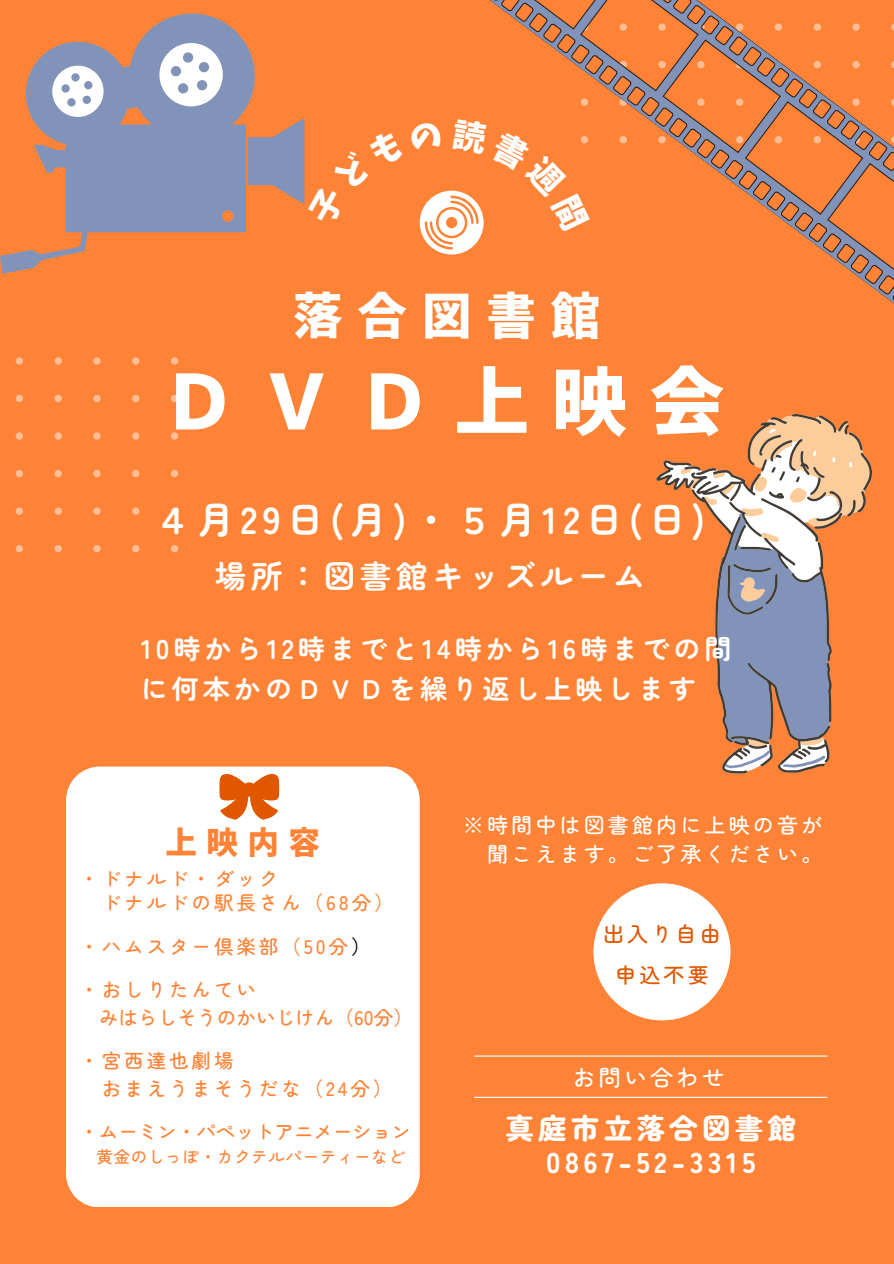
<style>
.page{position:relative;width:894px;height:1264px;background:#fff}
.page>*{position:absolute;margin:0;border:0;box-sizing:border-box;transform-origin:0 0}
.t1{font:75px "Keifont";letter-spacing:.3em;color:#fff}
.t2{font:49.5px "Keifont";letter-spacing:.3em;color:#fff}
.t3{font:700 37.5px "Zen Maru Gothic";letter-spacing:.15em;color:#fff}
.t4{font:700 31.5px "Zen Maru Gothic";letter-spacing:.15em;color:#fff}
.t5{font:31.5px "Keifont";color:#ff8336}
.t6{font:900 28.5px/33.8px "Zen Maru Gothic";letter-spacing:.15em;color:#fff;text-align:center}
.t7{font:700 27px/40.5px "Zen Maru Gothic";letter-spacing:.15em;color:#fff}
.t8{font:500 22.5px "Zen Maru Gothic";letter-spacing:.15em;color:#fff}
.t9{font:500 21px "Zen Maru Gothic";letter-spacing:.15em;color:#fff}
.t10{font:500 21px "Zen Maru Gothic";letter-spacing:.15em;color:#e15700}
.t11{font:500 19.5px "Zen Maru Gothic";letter-spacing:.15em;color:#ff8336}
.t12{font:500 19.5px "Zen Maru Gothic";letter-spacing:.005em;color:#ff8336}
.t13{font:500 19.5px "Zen Maru Gothic";color:#ff8336}
.t14{font:500 16.5px "Zen Maru Gothic";letter-spacing:.04em;color:#ff8336}
.s1{color:#000}
</style>
<div class="page">
<div style="left:0;top:0;width:893px;height:1263px;background:#ff8336"></div>
<svg style="left:15px;top:357px;width:163px;height:195px"></svg>
<div style="left:66px;top:766px;width:353px;height:441px;background:#fff"></div>
<svg style="left:656px;top:414px;width:215px;height:359px"></svg>
<hr style="left:474px;top:1055px;width:352px;height:1px;background:#fff">
<hr style="left:474px;top:1096px;width:352px;height:1px;background:#fff">
<svg style="left:218px;top:773px;width:63px;height:46px;background:#ea8a4e"></svg>
<svg style="left:0;top:13px;width:248px;height:261px;fill:#8193b8"></svg>
<svg style="left:159px;top:43px;width:64px;height:63px;background:#d6dce8"></svg>
<svg style="left:52px;top:66px;width:51px;height:51px;background:#d7dde8"></svg>
<svg style="left:828px;top:254px;width:65px;height:49px"></svg>
<div style="left:593px;top:883px;width:137px;height:137px;background:#fff;border-radius:50%"></div>
<svg style="left:248px;top:0;width:645px;height:254px"></svg>
<p class="t2" style="left:293px;top:291px;width:308px">落合図書館</p>
<p class="t1" style="left:161px;top:365px;width:564px">ＤＶＤ上映会</p>
<h5 class="t3" style="left:154px;top:490px;width:553px">４月29日(月)・５月12日(日)</h5>
<p class="t4" style="left:215px;top:551px;width:431px">場所：図書館キッズルーム</p>
<p class="t7" style="left:141px;top:626px;width:592px">10時から12時までと14時から16時までの間に何本かのＤＶＤを繰り返し上映します</p>
<p class="t5" style="left:165px;top:826px;width:156px">上映内容</p>
<h4 class="t11" style="left:79px;top:863px;width:200px">・ドナルド・ダック</h4>
<p class="t11" style="left:102px;top:887px;width:293px">ドナルドの駅長さん（68分）</p>
<p class="t11" style="left:79px;top:931px;width:292px">・ハムスター倶楽部（50分<span class="s1">）</span></p>
<p class="t11" style="left:79px;top:974px;width:178px">・おしりたんてい</p>
<p class="t12" style="left:99px;top:1002px;width:315px">みはらしそうのかいじけん（60分）</p>
<h6 class="t11" style="left:79px;top:1045px;width:156px">・宮西達也劇場</h6>
<p class="t11" style="left:102px;top:1073px;width:292px">おまえうまそうだな（24分）</p>
<p class="t13" style="left:79px;top:1116px;width:333px">・ムーミン・パペットアニメーション</p>
<p class="t14" style="left:97px;top:1143px;width:310px">黄金のしっぽ・カクテルパーティーなど</p>
<p class="t9" style="left:462px;top:808px;width:361px">※時間中は図書館内に上映の音が</p>
<p class="t9" style="left:487px;top:837px;width:337px">聞こえます。ご了承ください。</p>
<p class="t10" style="left:603px;top:917px;width:119px">出入り自由</p>
<p class="t10" style="left:615px;top:958px;width:95px">申込不要</p>
<p class="t8" style="left:572px;top:1060px;width:153px">お問い合わせ</p>
<p class="t6" style="left:505px;top:1109px;width:292px">真庭市立落合図書館<br>0867-52-3315</p>
</div>
